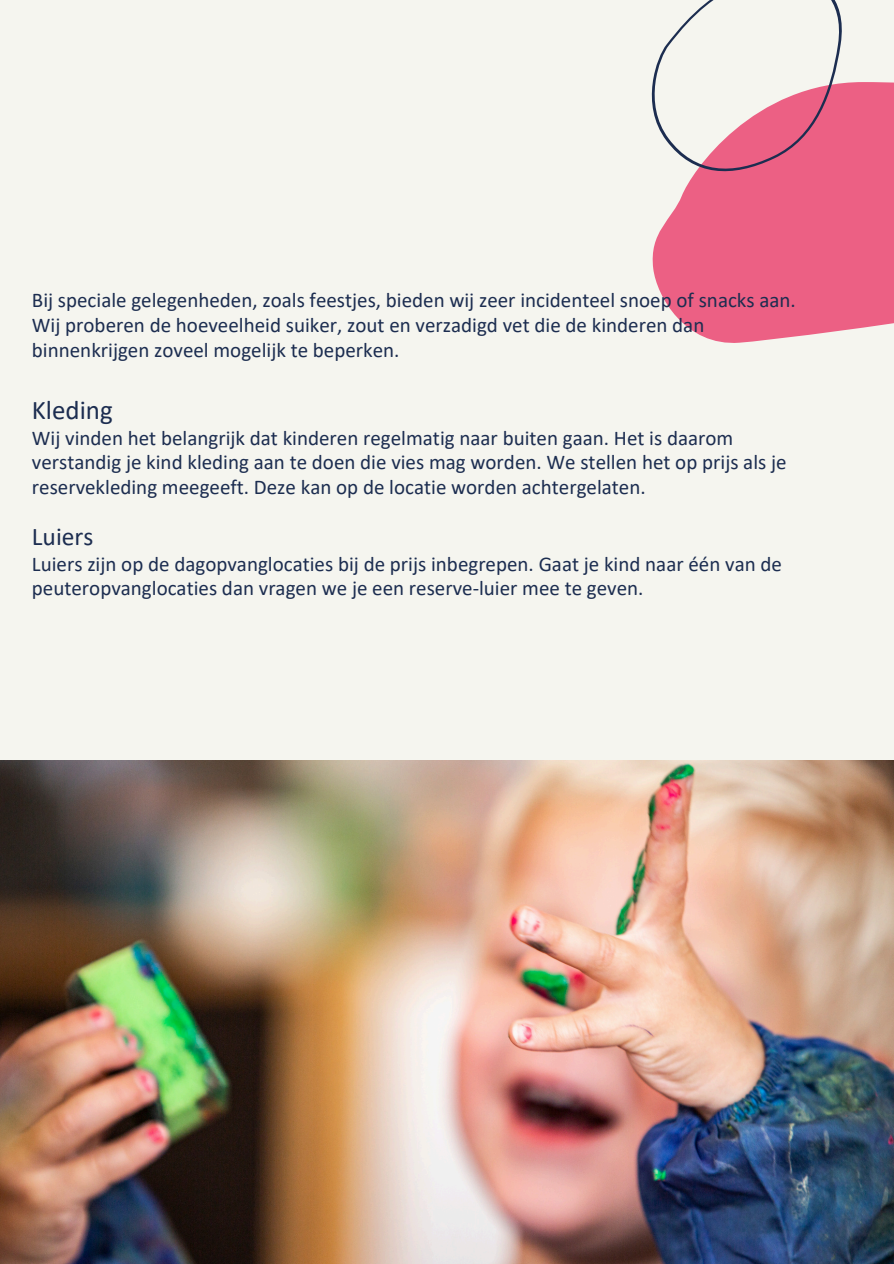
<style>
.page{position:relative;width:894px;height:1264px;background:#fff}
.page>*{position:absolute;margin:0;border:0;box-sizing:border-box;transform-origin:0 0}
.t1{font:27px "Calibri";color:#1c2d50}
.t2{font:25.5px "Calibri";color:#1c2d50}
.t3{font:21px/24.8px "Calibri";color:#1c2d50}
</style>
<div class="page">
<div style="left:0;top:0;width:893px;height:1263px;background:#f5f5ef"></div>
<svg style="left:652px;top:82px;width:241px;height:261px;background:#ec6f8e"></svg>
<svg style="left:651px;top:0;width:196px;height:178px"></svg>
<img style="left:0;top:760px;width:893px;height:503px">
<p class="t3" style="left:32px;top:287px;width:765px">Bij speciale gelegenheden, zoals feestjes, bieden wij zeer incidenteel snoep of snacks aan.<br>Wij proberen de hoeveelheid suiker, zout en verzadigd vet die de kinderen dan binnenkrijgen zoveel mogelijk te beperken.</p>
<p class="t1" style="left:32px;top:391px;width:82px">Kleding</p>
<p class="t3" style="left:32px;top:425px;width:756px">Wij vinden het belangrijk dat kinderen regelmatig naar buiten gaan. Het is daarom verstandig je kind kleding aan te doen die vies mag worden. We stellen het op prijs als je reservekleding meegeeft. Deze kan op de locatie worden achtergelaten.</p>
<p class="t2" style="left:32px;top:518px;width:63px">Luiers</p>
<p class="t3" style="left:32px;top:551px;width:751px">Luiers zijn op de dagopvanglocaties bij de prijs inbegrepen. Gaat je kind naar één van de peuteropvanglocaties dan vragen we je een reserve-luier mee te geven.</p>
</div>
